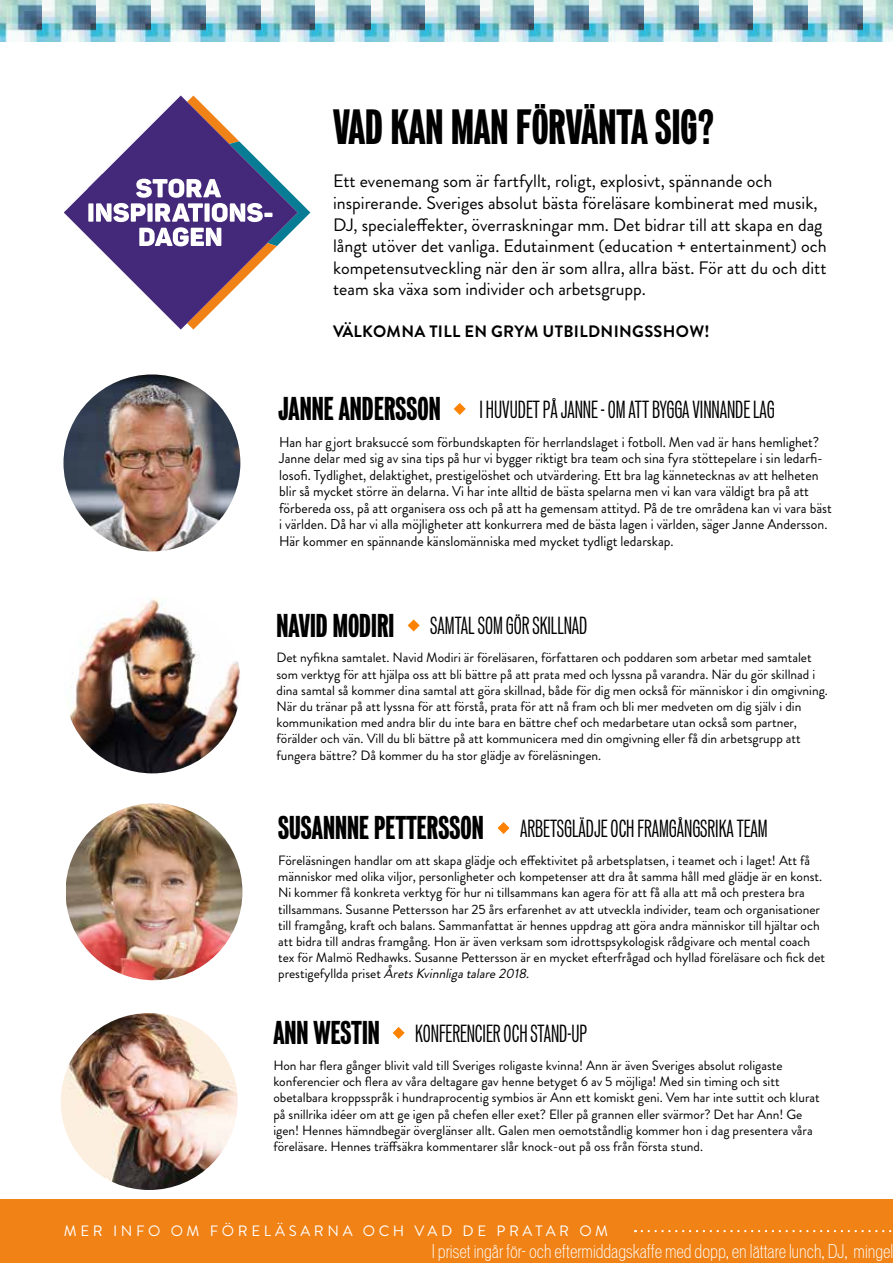
<style>
.page{position:relative;width:893px;height:1263px;background:#fff}
.page>*{position:absolute;margin:0;border:0;box-sizing:border-box;transform-origin:0 0}
.t1{font:900 extra-condensed 45px "Vonnes";color:#000}
.t2{font:900 extra-condensed 30px "Vonnes";color:#000}
.t3{font:extra-condensed 22.5px "Vonnes";color:#000}
.t4{font:18px/21.6px "Brandon Grotesque";color:#000}
.t5{font:300 condensed 18px "Vonnes";color:#fff}
.t6{font:700 16.5px "Brandon Grotesque";letter-spacing:.02em;color:#000}
.t7{font:15px "Brandon Grotesque";letter-spacing:.24em;color:#fff}
.t8{font:14.25px/16.5px "Brandon Grotesque";color:#000}
.t9{font:13.5px/16.2px "Brandon Grotesque";color:#000}
.s1{font-weight:900;font-size:30px}
.s2{font-style:italic}
</style>
<div class="page">
<img style="left:0;top:0;width:893px;height:42px">
<div style="left:0;top:1199px;width:893px;height:64px;background:#f08216"></div>
<svg style="left:642px;top:1230px;width:250px;height:2px"></svg>
<svg style="left:64px;top:180px;width:32px;height:65px"></svg>
<div style="left:88px;top:203px;width:5px;height:19px;background:#fff"></div>
<svg style="left:96px;top:96px;width:214px;height:234px"></svg>
<img style="left:66px;top:803px;width:176px;height:177px">
<svg style="left:497px;top:822px;width:13px;height:12px"></svg>
<svg style="left:454px;top:403px;width:12px;height:12px"></svg>
<img style="left:63px;top:374px;width:177px;height:177px;border-radius:88px">
<img style="left:61px;top:1013px;width:177px;height:177px;border-radius:88px">
<svg style="left:393px;top:1027px;width:12px;height:12px"></svg>
<img style="left:64px;top:596px;width:177px;height:177px;border-radius:88px">
<svg style="left:408px;top:619px;width:12px;height:12px"></svg>
<h1 class="t1" style="left:333px;top:103px;width:382px">VAD KAN MAN FÖRVÄNTA SIG?</h1>
<p class="t4" style="left:333px;top:171px;width:495px">Ett evenemang som är fartfyllt, roligt, explosivt, spännande och inspirerande. Sveriges absolut bästa föreläsare kombinerat med musik, DJ, specialeffekter, överraskningar mm. Det bidrar till att skapa en dag långt utöver det vanliga. Edutainment (education + entertainment) och kompetensutveckling när den är som allra, allra bäst. För att du och ditt team ska växa som individer och arbetsgrupp.</p>
<p class="t6" style="left:333px;top:320px;width:378px">VÄLKOMNA TILL EN GRYM UTBILDNINGSSHOW!</p>
<h2 class="t2" style="left:278px;top:393px;width:164px">JANNE ANDERSSON</h2>
<h3 class="t3" style="left:480px;top:397px;width:297px">I HUVUDET PÅ JANNE - OM ATT BYGGA VINNANDE LAG</h3>
<p class="t8" style="left:279px;top:434px;width:554px">Han har gjort braksuccé som förbundskapten för herrlandslaget i fotboll. Men vad är hans hemlighet?<br>Janne delar med sig av sina tips på hur vi bygger riktigt bra team och sina fyra stöttepelare i sin ledarfi&shy;losofi. Tydlighet, delaktighet, prestigelöshet och utvärdering. Ett bra lag kännetecknas av att helheten blir så mycket större än delarna. Vi har inte alltid de bästa spelarna men vi kan vara väldigt bra på att förbereda oss, på att organisera oss och på att ha gemensam attityd. På de tre områdena kan vi vara bäst i världen. Då har vi alla möjligheter att konkurrera med de bästa lagen i världen, säger Janne Andersson.<br>Här kommer en spännande känslomänniska med mycket tydligt ledarskap.</p>
<h3 class="t3" style="left:276px;top:613px;width:312px"><span class="s1">NAVID MODIRI</span> SAMTAL SOM GÖR SKILLNAD</h3>
<p class="t9" style="left:276px;top:650px;width:553px">Det nyfikna samtalet. Navid Modiri är föreläsaren, författaren och poddaren som arbetar med samtalet som verktyg för att hjälpa oss att bli bättre på att prata med och lyssna på varandra. När du gör skillnad i dina samtal så kommer dina samtal att göra skillnad, både för dig men också för människor i din omgivning.<br>När du tränar på att lyssna för att förstå, prata för att nå fram och bli mer medveten om dig själv i din kommunikation med andra blir du inte bara en bättre chef och medarbetare utan också som partner, förälder och vän. Vill du bli bättre på att kommunicera med din omgivning eller få din arbetsgrupp att fungera bättre? Då kommer du ha stor glädje av föreläsningen.</p>
<h3 class="t3" style="left:278px;top:816px;width:491px"><span class="s1">SUSANNNE PETTERSSON</span> ARBETSGLÄDJE OCH FRAMGÅNGSRIKA TEAM</h3>
<p class="t9" style="left:278px;top:852px;width:548px">Föreläsningen handlar om att skapa glädje och effektivitet på arbetsplatsen, i teamet och i laget! Att få människor med olika viljor, personligheter och kompetenser att dra åt samma håll med glädje är en konst.<br>Ni kommer få konkreta verktyg för hur ni tillsammans kan agera för att få alla att må och prestera bra tillsammans. Susanne Pettersson har 25 års erfarenhet av att utveckla individer, team och organisationer till framgång, kraft och balans. Sammanfattat är hennes uppdrag att göra andra människor till hjältar och att bidra till andras framgång. Hon är även verksam som idrottspsykologisk rådgivare och mental coach tex för Malmö Redhawks. Susanne Pettersson är en mycket efterfrågad och hyllad föreläsare och fick det p resti gefyl l d a p ri set <span class="s2">ÅretsKvinnligatalare2018</span>.</p>
<h3 class="t3" style="left:273px;top:1021px;width:315px"><span class="s1">ANN WESTIN</span> KONFERENCIER OCH STAND-UP</h3>
<p class="t9" style="left:273px;top:1057px;width:548px">Hon har flera gånger blivit vald till Sveriges roligaste kvinna! Ann är även Sveriges absolut roligaste konferencier och flera av våra deltagare gav henne betyget 6 av 5 möjliga! Med sin timing och sitt obetalbara kroppsspråk i hundraprocentig symbios är Ann ett komiskt geni. Vem har inte suttit och klurat på snillrika idéer om att ge igen på chefen eller exet? Eller på grannen eller svärmor? Det har Ann! Ge igen! Hennes hämndbegär överglänser allt. Galen men oemotståndlig kommer hon i dag presentera våra föreläsare. Hennes träffsäkra kommentarer slår knock-out på oss från första stund.</p>
<p class="t7" style="left:64px;top:1221px;width:546px">MER INFO OM FÖRELÄSARNA OCH VAD DE PRATAR OM</p>
<h3 class="t5" style="left:432px;top:1241px;width:463px">I priset ingår för- och eftermiddagskaffe med dopp, en lättare lunch, DJ, mingel</h3>
</div>
